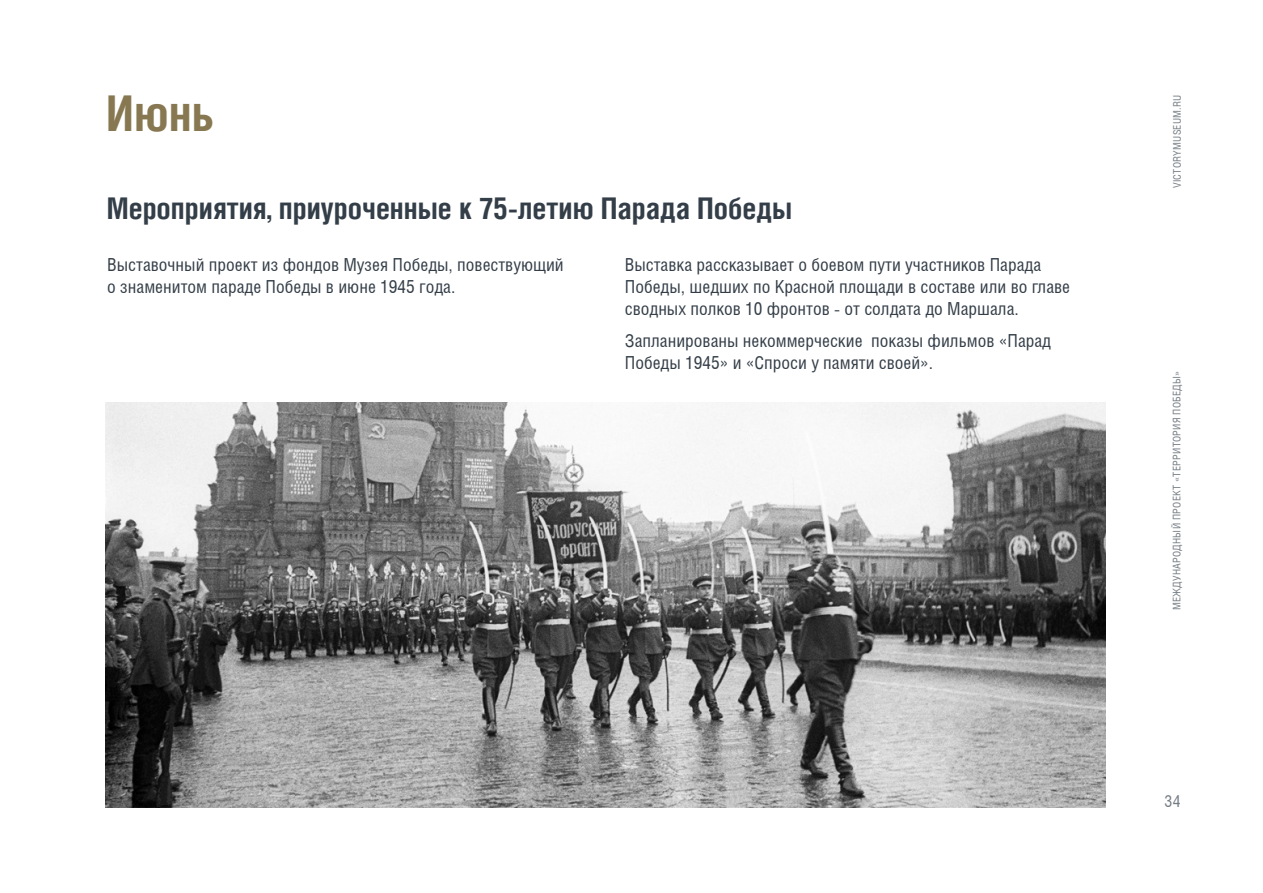
<style>
.page{position:relative;width:1263px;height:893px;background:#fff}
.page>*{position:absolute;margin:0;border:0;box-sizing:border-box;transform-origin:0 0}
.t1{font:700 49.5px "Helios Cond";color:#877851}
.t2{font:700 30px "Helios Cond";color:#343e48}
.t3{font:18px/21.6px "Helios Cond";color:#343e48}
.t4{font:16.5px "Helios Cond";color:#747c83}
.t5{font:10.5px "Helios Cond";letter-spacing:.025em;color:#747c83}
</style>
<div class="page">
<img style="left:105px;top:403px;width:1001px;height:404px">
<h1 class="t1" style="left:106px;top:83px;width:110px">Июнь</h1>
<h2 class="t2" style="left:107px;top:191px;width:687px">Мероприятия, приуроченные к 75-летию Парада Победы</h2>
<p class="t3" style="left:107px;top:254px;width:458px">Выставочный проект из фондов Музея Победы, повествующий о знаменитом параде Победы в июне 1945 года.</p>
<p class="t3" style="left:625px;top:254px;width:447px">Выставка рассказывает о боевом пути участников Парада<br>Победы, шедших по Красной площади в составе или во главе сводных полков 10 фронтов - от солдата до Маршала.</p>
<p class="t3" style="left:625px;top:329px;width:428px">Запланированы некоммерческие показы фильмов «Парад<br>Победы 1945» и «Спроси у памяти своей».</p>
<p class="t5" style="left:1171px;top:188px;width:95px;rotate:-90deg">VICTORYMUSEUM.RU</p>
<p class="t5" style="left:1170px;top:610px;width:241px;rotate:-90deg">МЕЖДУНАРОДНЫЙ ПРОЕКТ «ТЕРРИТОРИЯ ПОБЕДЫ»</p>
<p class="t4" style="left:1165px;top:792px;width:18px">34</p>
</div>
